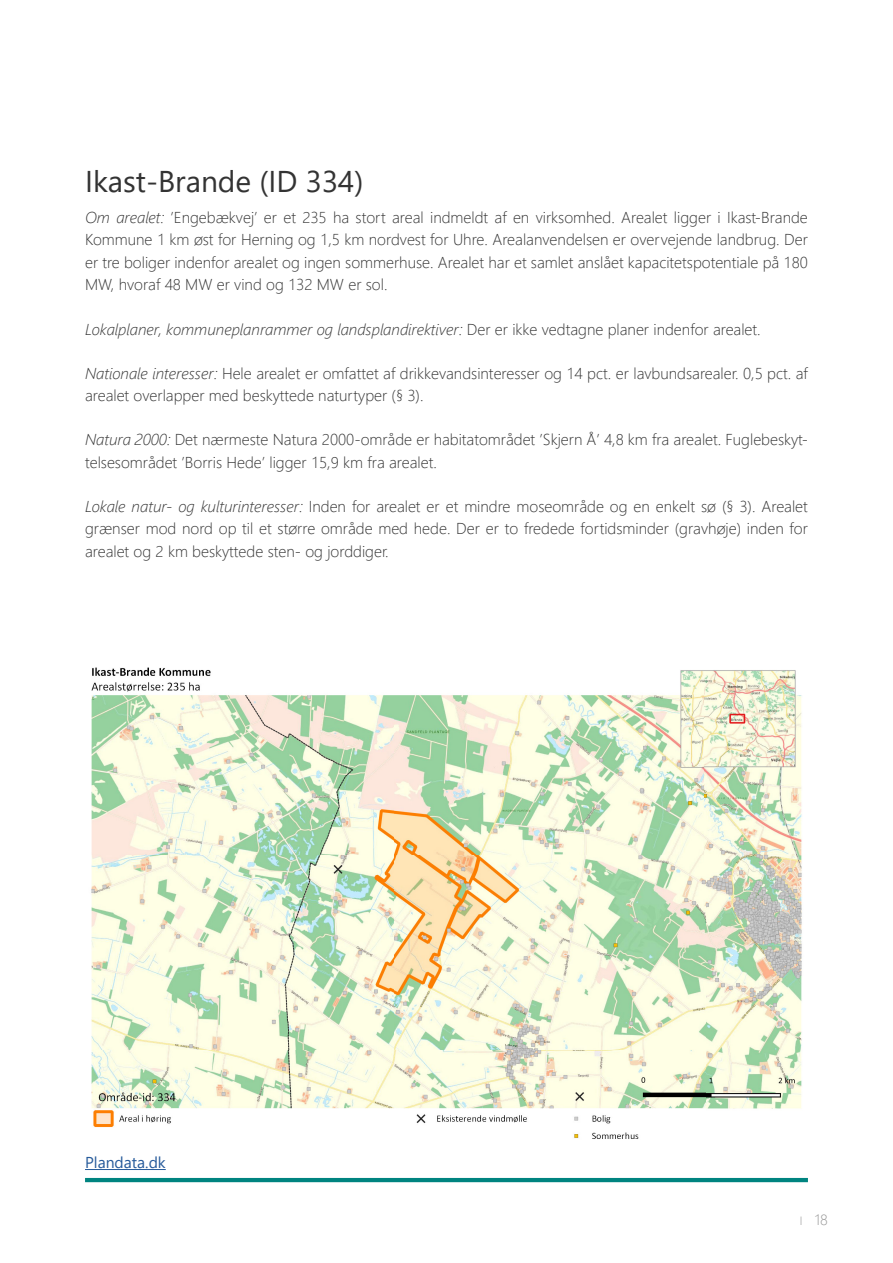
<style>
.page{position:relative;width:893px;height:1263px;background:#fff}
.page>*{position:absolute;margin:0;border:0;box-sizing:border-box;transform-origin:0 0}
.t1{font:30px "Segoe UI";color:#333}
.t2{font:300 15.75px/22.5px "Segoe UI";color:#333;text-align:justify}
.t3{font:italic 300 15.75px "Segoe UI";color:#333}
.t4{font:15.75px "Segoe UI";color:#275b9b}
.t5{font:300 15px "Segoe UI";color:#979797}
.s1{font-style:italic}
.s2{font-style:normal}
.s3{font-size:12px}
</style>
<div class="page">
<hr style="left:85px;top:1178px;width:723px;height:4px;background:#008480">
<img style="left:91px;top:667px;width:711px;height:472px">
<hr style="left:85px;top:1169px;width:81px;height:1px;background:#275b9b">
<h1 class="t1" style="left:85px;top:153px;width:280px">Ikast-Brande (ID 334)</h1>
<p class="t2" style="left:85px;top:205px;width:724px"><span class="s1">Om arealet:</span> ’Engebækvej’ er et 235 ha stort areal indmeldt af en virksomhed. Arealet ligger i Ikast-Brande Kommune 1 km øst for Herning og 1,5 km nordvest for Uhre. Arealanvendelsen er overvejende landbrug. Der er tre boliger indenfor arealet og ingen sommerhuse. Arealet har et samlet anslået kapacitetspotentiale på 180<br>MW, hvoraf 48 MW er vind og 132 MW er sol.</p>
<p class="t3" style="left:85px;top:314px;width:677px">Lokalplaner, kommuneplanrammer og landsplandirektiver: <span class="s2">Der er ikke vedtagne planer indenfor arealet.</span></p>
<p class="t2" style="left:85px;top:360px;width:724px"><span class="s1">Nationale interesser:</span> Hele arealet er omfattet af drikkevandsinteresser og 14 pct. er lavbundsarealer. 0,5 pct. af arealet overlapper med beskyttede naturtyper (§ 3).</p>
<p class="t2" style="left:85px;top:427px;width:724px"><span class="s1">Natura 2000:</span> Det nærmeste Natura 2000-område er habitatområdet ’Skjern Å’ 4,8 km fra arealet. Fuglebeskyt&shy;telsesområdet ’Borris Hede’ ligger 15,9 km fra arealet.</p>
<p class="t2" style="left:85px;top:494px;width:724px"><span class="s1">Lokale natur- og kulturinteresser:</span> Inden for arealet er et mindre moseområde og en enkelt sø (§ 3). Arealet grænser mod nord op til et større område med hede. Der er to fredede fortidsminder (gravhøje) inden for arealet og 2 km beskyttede sten- og jorddiger.</p>
<p class="t4" style="left:85px;top:1148px;width:82px">Plandata.dk</p>
<p class="t5" style="left:800px;top:1206px;width:30px"><span class="s3">I</span> 18</p>
</div>
